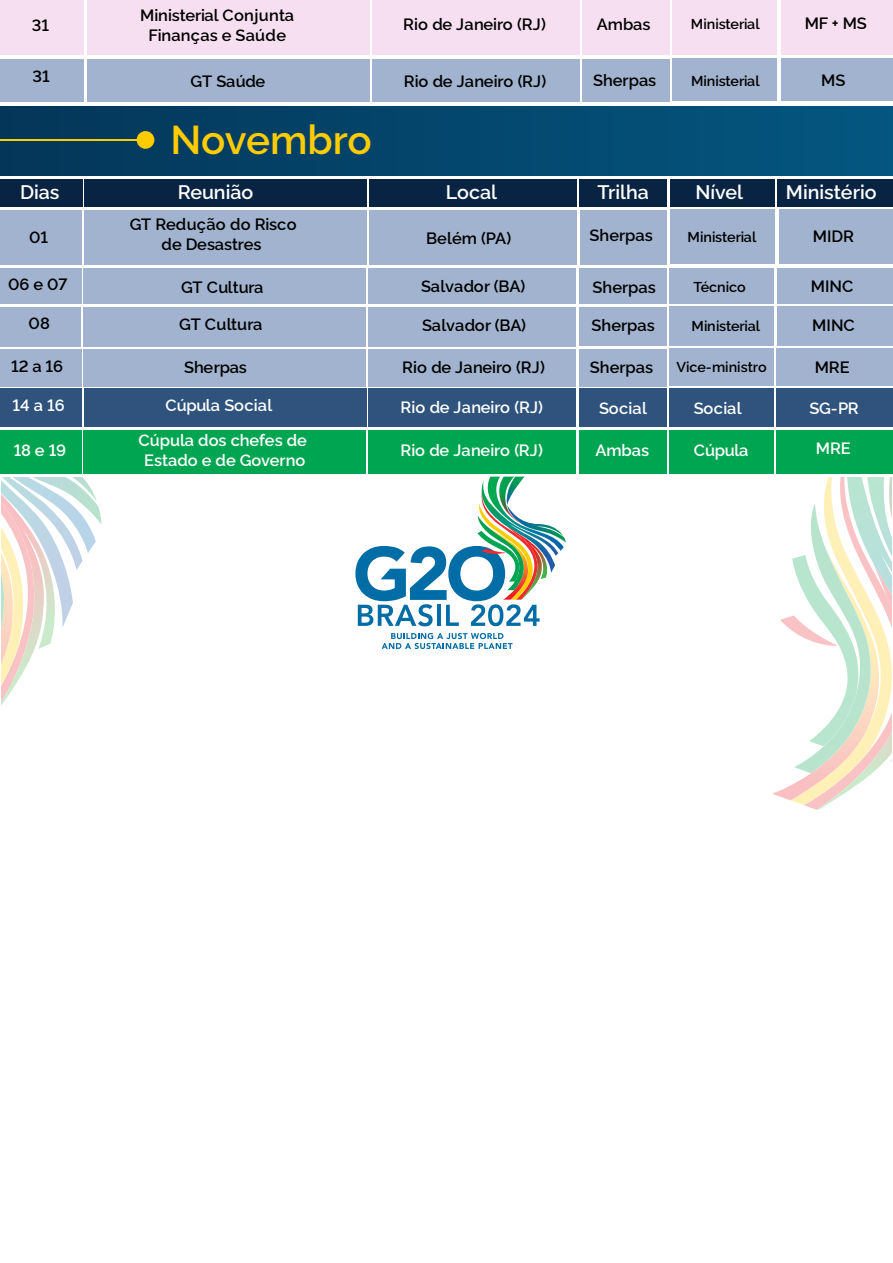
<style>
.page{position:relative;width:893px;height:1263px;background:#fff}
.page>*{position:absolute;margin:0;border:0;box-sizing:border-box;transform-origin:0 0}
.t1{font:600 40.35px "Rawline";letter-spacing:-.01em;color:#ffcc02}
.t2{font:600 19.65px "Rawline";color:#fff}
.t3{font:600 16.35px/19.6px "Rawline";color:#000;text-align:center}
.t4{font:600 16.35px/19.6px "Rawline";color:#fff;text-align:center}
.t5{font:600 14.25px "Rawline";letter-spacing:-.005em;color:#000}
</style>
<div class="page">
<svg style="left:382px;top:633px;width:130px;height:16px"></svg>
<svg style="left:355px;top:477px;width:211px;height:149px"></svg>
<div style="left:580px;top:210px;width:87px;height:54px;background:#a1b3ce"></div>
<div style="left:0;top:210px;width:82px;height:55px;background:#a1b3ce"></div>
<div style="left:85px;top:210px;width:282px;height:55px;background:#a1b3ce"></div>
<div style="left:370px;top:210px;width:207px;height:55px;background:#a1b3ce"></div>
<div style="left:670px;top:209px;width:105px;height:55px;background:#a1b3ce"></div>
<div style="left:779px;top:209px;width:113px;height:55px;background:#a1b3ce"></div>
<svg style="left:772px;top:477px;width:119px;height:333px"></svg>
<svg style="left:1px;top:477px;width:100px;height:229px"></svg>
<div style="left:0;top:106px;width:893px;height:69px;background:linear-gradient(to right,#043659,#045781)"></div>
<div style="left:0;top:179px;width:83px;height:28px;background:#092342"></div>
<div style="left:84px;top:179px;width:283px;height:28px;background:#092342"></div>
<div style="left:369px;top:179px;width:208px;height:28px;background:#092342"></div>
<div style="left:580px;top:179px;width:87px;height:28px;background:#092342"></div>
<div style="left:670px;top:179px;width:105px;height:28px;background:#092342"></div>
<div style="left:777px;top:179px;width:116px;height:28px;background:#092342"></div>
<div style="left:579px;top:349px;width:87px;height:37px;background:#a1b3ce"></div>
<div style="left:369px;top:389px;width:207px;height:38px;background:#2f537d"></div>
<div style="left:776px;top:388px;width:117px;height:38px;background:#2f537d"></div>
<div style="left:0;top:349px;width:82px;height:38px;background:#a1b3ce"></div>
<div style="left:84px;top:349px;width:282px;height:38px;background:#a1b3ce"></div>
<div style="left:368px;top:349px;width:207px;height:38px;background:#a1b3ce"></div>
<div style="left:669px;top:348px;width:105px;height:38px;background:#a1b3ce"></div>
<div style="left:776px;top:348px;width:117px;height:38px;background:#a1b3ce"></div>
<div style="left:0;top:389px;width:82px;height:38px;background:#2f537d"></div>
<div style="left:84px;top:389px;width:282px;height:38px;background:#2f537d"></div>
<div style="left:579px;top:389px;width:87px;height:38px;background:#2f537d"></div>
<div style="left:669px;top:388px;width:105px;height:38px;background:#2f537d"></div>
<div style="left:579px;top:430px;width:87px;height:43px;background:#00a551"></div>
<div style="left:0;top:430px;width:82px;height:44px;background:#00a551"></div>
<div style="left:84px;top:430px;width:282px;height:44px;background:#00a551"></div>
<div style="left:368px;top:430px;width:208px;height:44px;background:#00a551"></div>
<div style="left:669px;top:430px;width:105px;height:44px;background:#00a551"></div>
<div style="left:776px;top:430px;width:117px;height:44px;background:#00a551"></div>
<div style="left:673px;top:0;width:104px;height:54px;background:#f6dff0"></div>
<div style="left:372px;top:0;width:207px;height:55px;background:#f6dff0"></div>
<div style="left:781px;top:0;width:112px;height:54px;background:#f6dff0"></div>
<div style="left:0;top:0;width:84px;height:55px;background:#f6dff0"></div>
<div style="left:87px;top:0;width:282px;height:55px;background:#f6dff0"></div>
<div style="left:582px;top:0;width:88px;height:55px;background:#f6dff0"></div>
<div style="left:672px;top:58px;width:105px;height:42px;background:#a1b3ce"></div>
<div style="left:372px;top:59px;width:207px;height:42px;background:#a1b3ce"></div>
<div style="left:781px;top:58px;width:112px;height:42px;background:#a1b3ce"></div>
<div style="left:0;top:59px;width:83px;height:42px;background:#a1b3ce"></div>
<div style="left:87px;top:59px;width:282px;height:42px;background:#a1b3ce"></div>
<div style="left:582px;top:59px;width:88px;height:42px;background:#a1b3ce"></div>
<div style="left:137px;top:131px;width:17px;height:18px;background:#ffcc02;border-radius:50%"></div>
<hr style="left:0;top:139px;width:139px;height:2px;background:#ffcc02">
<div style="left:369px;top:268px;width:207px;height:36px;background:#a1b3ce"></div>
<div style="left:777px;top:268px;width:116px;height:36px;background:#a1b3ce"></div>
<div style="left:0;top:268px;width:81px;height:36px;background:#a1b3ce"></div>
<div style="left:84px;top:268px;width:282px;height:36px;background:#a1b3ce"></div>
<div style="left:579px;top:268px;width:87px;height:36px;background:#a1b3ce"></div>
<div style="left:669px;top:268px;width:105px;height:36px;background:#a1b3ce"></div>
<div style="left:579px;top:307px;width:87px;height:39px;background:#a1b3ce"></div>
<div style="left:0;top:307px;width:81px;height:39px;background:#a1b3ce"></div>
<div style="left:84px;top:307px;width:282px;height:39px;background:#a1b3ce"></div>
<div style="left:368px;top:307px;width:208px;height:39px;background:#a1b3ce"></div>
<div style="left:669px;top:307px;width:105px;height:39px;background:#a1b3ce"></div>
<div style="left:778px;top:307px;width:115px;height:39px;background:#a1b3ce"></div>
<p class="t3" style="left:140px;top:4px;width:156px">Ministerial Conjunta<br>Finanças e Saúde</p>
<p class="t3" style="left:805px;top:11px;width:64px">MF + MS</p>
<p class="t3" style="left:32px;top:14px;width:19px">31</p>
<p class="t3" style="left:403px;top:13px;width:144px">Rio de Janeiro (RJ)</p>
<p class="t3" style="left:597px;top:13px;width:55px">Ambas</p>
<p class="t3" style="left:33px;top:65px;width:19px">31</p>
<p class="t3" style="left:191px;top:70px;width:76px">GT Saúde</p>
<p class="t3" style="left:404px;top:70px;width:144px">Rio de Janeiro (RJ)</p>
<p class="t3" style="left:593px;top:69px;width:65px">Sherpas</p>
<p class="t3" style="left:821px;top:69px;width:26px">MS</p>
<p class="t5" style="left:691px;top:13px;width:70px">Ministerial</p>
<p class="t5" style="left:691px;top:70px;width:70px">Ministerial</p>
<h1 class="t1" style="left:171px;top:108px;width:203px">Novembro</h1>
<p class="t2" style="left:20px;top:177px;width:41px">Dias</p>
<p class="t2" style="left:178px;top:176px;width:77px">Reunião</p>
<p class="t2" style="left:446px;top:176px;width:53px">Local</p>
<p class="t2" style="left:597px;top:176px;width:53px">Trilha</p>
<p class="t2" style="left:695px;top:176px;width:49px">Nível</p>
<p class="t2" style="left:786px;top:176px;width:92px">Ministério</p>
<p class="t3" style="left:29px;top:226px;width:21px">01</p>
<p class="t3" style="left:130px;top:213px;width:168px">GT Redução do Risco de Desastres</p>
<p class="t3" style="left:426px;top:227px;width:86px">Belém (PA)</p>
<p class="t3" style="left:589px;top:224px;width:65px">Sherpas</p>
<p class="t5" style="left:688px;top:226px;width:70px">Ministerial</p>
<p class="t3" style="left:813px;top:225px;width:43px">MIDR</p>
<p class="t3" style="left:8px;top:273px;width:61px">06 e 07</p>
<p class="t3" style="left:181px;top:276px;width:84px">GT Cultura</p>
<p class="t3" style="left:421px;top:274px;width:106px">Salvador (BA)</p>
<p class="t3" style="left:593px;top:276px;width:65px">Sherpas</p>
<p class="t5" style="left:693px;top:275px;width:54px">Técnico</p>
<p class="t3" style="left:811px;top:275px;width:44px">MINC</p>
<p class="t3" style="left:29px;top:312px;width:23px">08</p>
<p class="t3" style="left:179px;top:312px;width:85px">GT Cultura</p>
<p class="t3" style="left:422px;top:314px;width:106px">Salvador (BA)</p>
<p class="t3" style="left:592px;top:314px;width:65px">Sherpas</p>
<p class="t5" style="left:691px;top:315px;width:70px">Ministerial</p>
<p class="t3" style="left:812px;top:314px;width:44px">MINC</p>
<p class="t3" style="left:11px;top:355px;width:53px">12 a 16</p>
<p class="t3" style="left:184px;top:356px;width:64px">Sherpas</p>
<p class="t3" style="left:402px;top:356px;width:144px">Rio de Janeiro (RJ)</p>
<p class="t4" style="left:400px;top:396px;width:144px">Rio de Janeiro (RJ)</p>
<p class="t3" style="left:590px;top:355px;width:65px">Sherpas</p>
<p class="t3" style="left:815px;top:356px;width:36px">MRE</p>
<p class="t5" style="left:676px;top:356px;width:92px">Vice-ministro</p>
<p class="t4" style="left:13px;top:393px;width:54px">14 a 16</p>
<p class="t4" style="left:165px;top:394px;width:108px">Cúpula Social</p>
<p class="t4" style="left:599px;top:396px;width:49px">Social</p>
<p class="t4" style="left:694px;top:397px;width:49px">Social</p>
<p class="t4" style="left:809px;top:397px;width:51px">SG-PR</p>
<p class="t4" style="left:14px;top:439px;width:54px">18 e 19</p>
<p class="t4" style="left:139px;top:429px;width:170px">Cúpula dos chefes de<br>Estado e de Governo</p>
<p class="t4" style="left:595px;top:439px;width:55px">Ambas</p>
<p class="t4" style="left:694px;top:439px;width:56px">Cúpula</p>
<p class="t4" style="left:816px;top:437px;width:36px">MRE</p>
<p class="t4" style="left:400px;top:439px;width:144px">Rio de Janeiro (RJ)</p>
</div>
